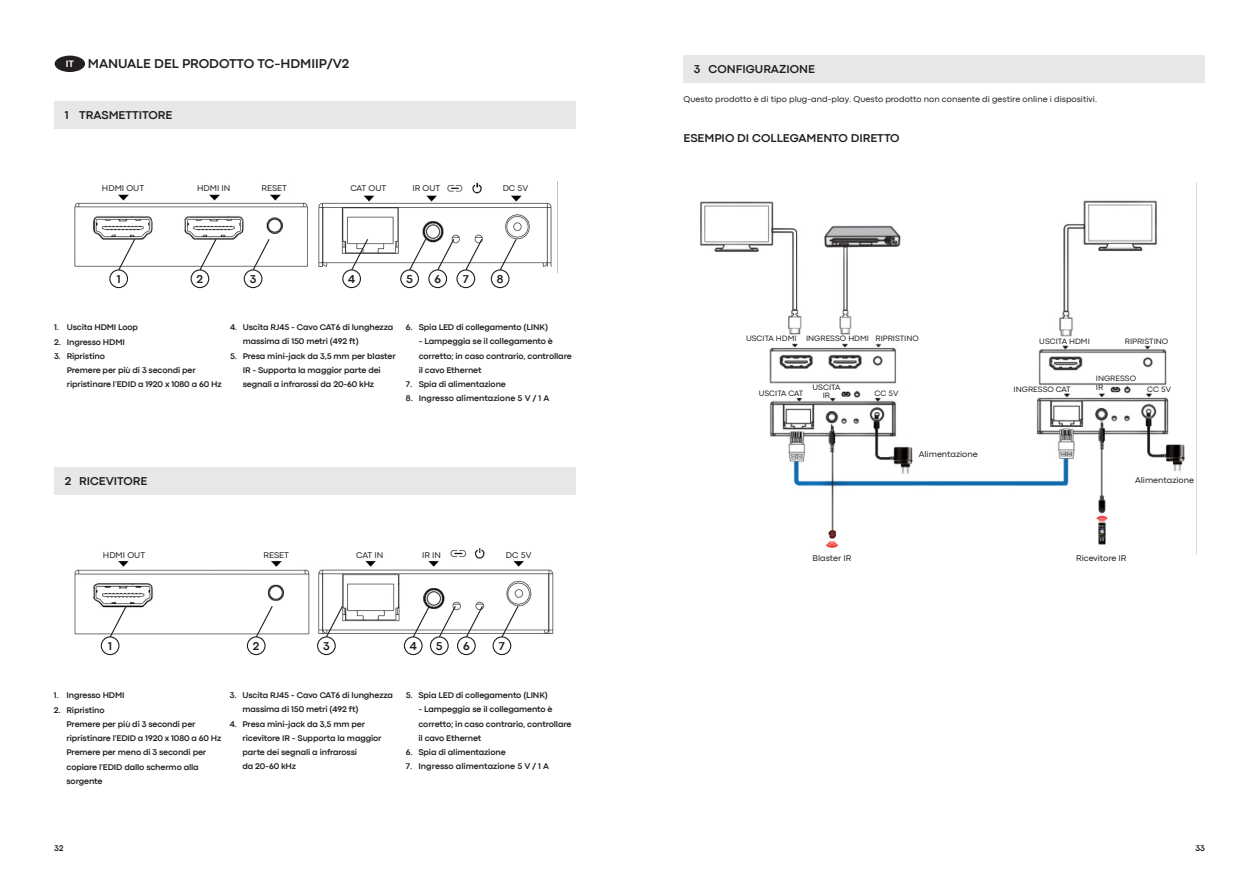
<style>
.page{position:relative;width:1259px;height:893px;background:#fff}
.page>*{position:absolute;margin:0;border:0;box-sizing:border-box;transform-origin:0 0}
.t1{font:700 13.5px "Codec Pro";color:#231f20}
.t2{font:700 12px "Codec Pro";color:#231f20}
.t3{font:700 9px "Roboto";color:#fff}
.t4{font:700 8.7px/14.2px "Codec Pro";letter-spacing:-.015em;color:#231f20}
.t5{font:8.7px "Codec Pro";color:#231f20}
.t6{font:8.1px/9px "Codec Pro";color:#231f20}
.s1{font-family:"Myriad Pro";font-weight:400}
</style>
<div class="page">
<div style="left:54px;top:101px;width:521px;height:27px;background:#e6e7e9"></div>
<div style="left:55px;top:56px;width:30px;height:16px;background:#231f20;border-radius:50%"></div>
<img style="left:74px;top:182px;width:478px;height:90px">
<svg style="left:198px;top:238px;width:19px;height:33px"></svg>
<div style="left:190px;top:269px;width:19px;height:19px;border:1px solid #231f20;border-radius:50%"></div>
<svg style="left:117px;top:238px;width:19px;height:33px"></svg>
<div style="left:109px;top:269px;width:19px;height:19px;border:1px solid #231f20;border-radius:50%"></div>
<svg style="left:252px;top:238px;width:19px;height:33px"></svg>
<div style="left:244px;top:269px;width:18px;height:19px;border:1px solid #231f20;border-radius:50%"></div>
<svg style="left:350px;top:238px;width:19px;height:33px"></svg>
<div style="left:342px;top:269px;width:19px;height:19px;border:1px solid #231f20;border-radius:50%"></div>
<svg style="left:408px;top:238px;width:19px;height:33px"></svg>
<div style="left:400px;top:269px;width:19px;height:19px;border:1px solid #231f20;border-radius:50%"></div>
<svg style="left:436px;top:238px;width:19px;height:33px"></svg>
<div style="left:428px;top:269px;width:19px;height:19px;border:1px solid #231f20;border-radius:50%"></div>
<svg style="left:464px;top:238px;width:19px;height:33px"></svg>
<div style="left:456px;top:269px;width:19px;height:19px;border:1px solid #231f20;border-radius:50%"></div>
<svg style="left:499px;top:238px;width:19px;height:33px"></svg>
<div style="left:491px;top:269px;width:18px;height:19px;border:1px solid #231f20;border-radius:50%"></div>
<div style="left:54px;top:468px;width:521px;height:27px;background:#e6e7e9"></div>
<img style="left:74px;top:548px;width:480px;height:87px">
<svg style="left:255px;top:605px;width:19px;height:31px"></svg>
<div style="left:247px;top:636px;width:19px;height:19px;border:1px solid #231f20;border-radius:50%"></div>
<svg style="left:109px;top:605px;width:19px;height:33px"></svg>
<div style="left:101px;top:636px;width:18px;height:19px;border:1px solid #231f20;border-radius:50%"></div>
<svg style="left:325px;top:605px;width:19px;height:31px"></svg>
<div style="left:317px;top:636px;width:19px;height:19px;border:1px solid #231f20;border-radius:50%"></div>
<svg style="left:412px;top:605px;width:19px;height:33px"></svg>
<div style="left:404px;top:636px;width:18px;height:19px;border:1px solid #231f20;border-radius:50%"></div>
<svg style="left:438px;top:605px;width:19px;height:31px"></svg>
<div style="left:430px;top:636px;width:19px;height:19px;border:1px solid #231f20;border-radius:50%"></div>
<svg style="left:465px;top:605px;width:19px;height:31px"></svg>
<div style="left:457px;top:636px;width:19px;height:19px;border:1px solid #231f20;border-radius:50%"></div>
<svg style="left:500px;top:605px;width:19px;height:31px"></svg>
<div style="left:492px;top:636px;width:19px;height:19px;border:1px solid #231f20;border-radius:50%"></div>
<div style="left:683px;top:55px;width:522px;height:27px;background:#e6e7e9"></div>
<img style="left:700px;top:200px;width:485px;height:348px">
<p class="t3" style="left:66px;top:58px;width:10px">IT</p>
<p class="t1" style="left:88px;top:56px;width:263px">MANUALE DEL PRODOTTO TC-HDMIIP/V2</p>
<p class="t2" style="left:65px;top:108px;width:6px">1</p>
<p class="t2" style="left:79px;top:108px;width:95px">TRASMETTITORE</p>
<p class="t5" style="left:102px;top:183px;width:44px">HDMI OUT</p>
<p class="t5" style="left:197px;top:183px;width:35px">HDMI IN</p>
<p class="t5" style="left:262px;top:183px;width:27px">RESET</p>
<p class="t5" style="left:350px;top:183px;width:37px">CAT OUT</p>
<p class="t5" style="left:412px;top:183px;width:29px">IR OUT</p>
<p class="t5" style="left:503px;top:183px;width:27px">DC 5V</p>
<p class="t2" style="left:117px;top:272px;width:6px">1</p>
<p class="t2" style="left:197px;top:272px;width:8px">2</p>
<p class="t2" style="left:250px;top:271px;width:8px">3</p>
<p class="t2" style="left:348px;top:271px;width:9px">4</p>
<p class="t2" style="left:406px;top:271px;width:8px">5</p>
<p class="t2" style="left:434px;top:272px;width:8px">6</p>
<p class="t2" style="left:463px;top:272px;width:8px">7</p>
<p class="t2" style="left:497px;top:272px;width:8px">8</p>
<p class="t4" style="left:54px;top:320px;width:86px">1. Uscita HDMI Loop</p>
<p class="t4" style="left:54px;top:335px;width:72px">2. Ingresso HDMI</p>
<p class="t4" style="left:54px;top:349px;width:52px">3. Ripristino</p>
<p class="t4" style="left:67px;top:363px;width:156px">Premere per più di 3 secondi per ripristinare l<span class="s1">’</span>EDID a 1920 x 1080 a 60 Hz</p>
<p class="t4" style="left:243px;top:320px;width:152px;text-indent:-13px">4. Uscita RJ45 - Cavo CAT6 di lunghezza massima di 150 metri (492 ft)</p>
<p class="t4" style="left:243px;top:349px;width:154px;text-indent:-13px">5. Presa mini-jack da 3,5 mm per blaster<br>IR - Supporta la maggior parte dei segnali a infrarossi da 20-60 kHz</p>
<p class="t4" style="left:406px;top:320px;width:144px">6. Spia LED di collegamento (LINK)</p>
<p class="t4" style="left:419px;top:334px;width:154px">- Lampeggia se il collegamento è corretto; in caso contrario, controllare il cavo Ethernet</p>
<p class="t4" style="left:406px;top:377px;width:101px">7. Spia di alimentazione</p>
<p class="t4" style="left:406px;top:391px;width:145px">8. Ingresso alimentazione 5 V / 1 A</p>
<p class="t2" style="left:65px;top:474px;width:8px">2</p>
<p class="t2" style="left:79px;top:474px;width:70px">RICEVITORE</p>
<p class="t5" style="left:103px;top:550px;width:44px">HDMI OUT</p>
<p class="t5" style="left:264px;top:550px;width:27px">RESET</p>
<p class="t5" style="left:356px;top:550px;width:28px">CAT IN</p>
<p class="t5" style="left:422px;top:550px;width:20px">IR IN</p>
<p class="t5" style="left:506px;top:550px;width:27px">DC 5V</p>
<p class="t2" style="left:108px;top:639px;width:6px">1</p>
<p class="t2" style="left:253px;top:638px;width:8px">2</p>
<p class="t2" style="left:323px;top:638px;width:8px">3</p>
<p class="t2" style="left:410px;top:638px;width:9px">4</p>
<p class="t2" style="left:436px;top:638px;width:8px">5</p>
<p class="t2" style="left:463px;top:639px;width:8px">6</p>
<p class="t2" style="left:499px;top:639px;width:8px">7</p>
<p class="t4" style="left:54px;top:688px;width:72px">1. Ingresso HDMI</p>
<p class="t4" style="left:54px;top:702px;width:52px">2. Ripristino</p>
<p class="t4" style="left:67px;top:717px;width:156px">Premere per più di 3 secondi per ripristinare l<span class="s1">’</span>EDID a 1920 x 1080 a 60 Hz</p>
<p class="t4" style="left:67px;top:745px;width:141px">Premere per meno di 3 secondi per copiare l<span class="s1">’</span>EDID dallo schermo alla sorgente</p>
<p class="t4" style="left:242px;top:688px;width:152px;text-indent:-13px">3. Uscita RJ45 - Cavo CAT6 di lunghezza massima di 150 metri (492 ft)</p>
<p class="t4" style="left:242px;top:717px;width:141px;text-indent:-13px">4. Presa mini-jack da 3,5 mm per ricevitore IR - Supporta la maggior parte dei segnali a infrarossi<br>da 20-60 kHz</p>
<p class="t4" style="left:406px;top:688px;width:144px">5. Spia LED di collegamento (LINK)</p>
<p class="t4" style="left:418px;top:702px;width:154px">- Lampeggia se il collegamento è corretto; in caso contrario, controllare il cavo Ethernet</p>
<p class="t4" style="left:406px;top:745px;width:101px">6. Spia di alimentazione</p>
<p class="t4" style="left:406px;top:759px;width:145px">7. Ingresso alimentazione 5 V / 1 A</p>
<p class="t2" style="left:694px;top:62px;width:8px">3</p>
<p class="t2" style="left:708px;top:62px;width:108px">CONFIGURAZIONE</p>
<p class="t5" style="left:683px;top:94px;width:415px">Questo prodotto è di tipo plug-and-play. Questo prodotto non consente di gestire online i dispositivi.</p>
<p class="t2" style="left:683px;top:131px;width:218px">ESEMPIO DI COLLEGAMENTO DIRETTO</p>
<p class="t6" style="left:746px;top:334px;width:52px">USCITA HDMI</p>
<p class="t6" style="left:1039px;top:336px;width:52px">USCITA HDMI</p>
<p class="t6" style="left:806px;top:334px;width:65px">INGRESSO HDMI</p>
<p class="t6" style="left:875px;top:334px;width:45px">RIPRISTINO</p>
<p class="t6" style="left:1125px;top:336px;width:45px">RIPRISTINO</p>
<p class="t6" style="left:758px;top:389px;width:46px">USCITA CAT</p>
<p class="t6" style="left:812px;top:383px;width:29px">USCITA</p>
<p class="t6" style="left:1013px;top:385px;width:59px">INGRESSO CAT</p>
<p class="t6" style="left:822px;top:390px;width:9px">IR</p>
<p class="t6" style="left:874px;top:389px;width:25px">CC 5V</p>
<p class="t5" style="left:918px;top:449px;width:61px">Alimentazione</p>
<p class="t6" style="left:1096px;top:374px;width:42px">INGRESSO<br>IR</p>
<p class="t6" style="left:1147px;top:385px;width:25px">CC 5V</p>
<p class="t5" style="left:1135px;top:475px;width:61px">Alimentazione</p>
<p class="t5" style="left:812px;top:553px;width:40px">Blaster IR</p>
<p class="t5" style="left:1076px;top:553px;width:52px">Ricevitore IR</p>
<p class="t4" style="left:54px;top:840px;width:11px">32</p>
<p class="t4" style="left:1195px;top:840px;width:11px">33</p>
</div>
